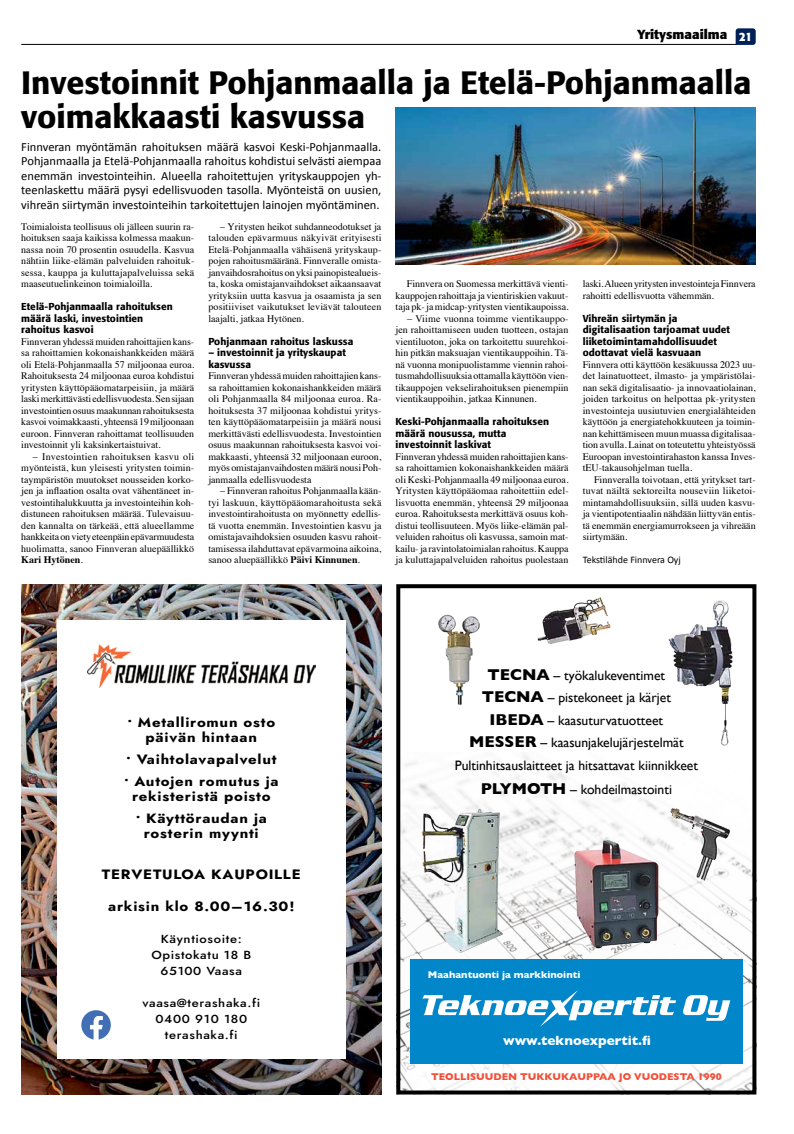
<style>
.page{position:relative;width:794px;height:1134px;background:#fff}
.page>*{position:absolute;margin:0;border:0;box-sizing:border-box;transform-origin:0 0}
.t1{font:500 32px/34px "Formata";color:#000}
.t2{font:13.7px/22.3px "Gill Sans";color:#000;text-align:center}
.t3{font:700 13.6px "Gill Sans";color:#fff}
.t4{font:700 13.5px/15px "Jost";letter-spacing:.05em;color:#000;text-align:center;scale:1.11 1}
.t5{font:800 13.2px/18.4px "Open Sans";letter-spacing:.06em;color:#000;text-align:center}
.t6{font:700 13px "Formata";color:#000}
.t7{font:12.5px/14.5px "Calibri";color:#000;text-align:justify}
.t8{font:700 12px/16.5px "Arimo";color:#000;text-align:center}
.t9{font:500 11.7px/16px "Jost";letter-spacing:.05em;color:#000;text-align:center;scale:1.11 1}
.t10{font:10px/11.5px "Times";color:#000;text-align:justify}
.t11{font:500 10px/11.5px "Formata";letter-spacing:.005em;color:#000}
.t12{font:700 10px "Gill Sans";color:#f24f38}
.t13{font:700 10px "Gill Sans";color:#fff}
.t14{font:10px "Calibri";color:#000}
.s1{font-weight:700}
.s2{font-weight:700;font-size:16px}
</style>
<div class="page">
<hr style="left:21px;top:44px;width:716px;height:1px;background:#000">
<svg style="left:735px;top:28px;width:20px;height:17px"></svg>
<img style="left:401px;top:994px;width:350px;height:95px">
<div style="left:396px;top:584px;width:360px;height:510px;border:4px solid #000"></div>
<img style="left:396px;top:593px;width:360px;height:401px">
<div style="left:410px;top:959px;width:332px;height:104px;background:#0086c9"></div>
<svg style="left:683px;top:995px;width:47px;height:26px"></svg>
<svg style="left:422px;top:990px;width:254px;height:36px"></svg>
<img style="left:21px;top:584px;width:360px;height:510px">
<div style="left:57px;top:620px;width:288px;height:438px;background:#fff"></div>
<img style="left:87px;top:645px;width:228px;height:42px">
<svg style="left:81px;top:1010px;width:30px;height:30px"></svg>
<img style="left:395px;top:107px;width:360px;height:158px">
<h3 class="t6" style="left:637px;top:27px;width:117px">Yritysmaailma <sub>21</sub></h3>
<h1 class="t1" style="left:21px;top:65px;width:731px">Investoinnit Pohjanmaalla ja Etelä-Pohjanmaalla voimakkaasti kasvussa</h1>
<p class="t7" style="left:21px;top:139px;width:361px">Finnveran myöntämän rahoituksen määrä kasvoi Keski-Pohjanmaalla.<br>Pohjanmaalla ja Etelä-Pohjanmaalla rahoitus kohdistui selvästi aiempaa enemmän investointeihin. Alueella rahoitettujen yrityskauppojen yh&shy;teenlaskettu määrä pysyi edellisvuoden tasolla. Myönteistä on uusien, vihreän siirtymän investointeihin tarkoitettujen lainojen myöntäminen.</p>
<p class="t10" style="left:21px;top:220px;width:175px">Toimialoista teollisuus oli jälleen suurin ra&shy;hoituksen saaja kaikissa kolmessa maakun&shy;nassa noin 70 prosentin osuudella. Kasvua nähtiin liike-elämän palveluiden rahoituk&shy;sessa, kauppa ja kuluttajapalveluissa sekä maaseutuelinkeinon toimialoilla.</p>
<p class="t11" style="left:21px;top:301px;width:153px">Etelä-Pohjanmaalla rahoituksen määrä laski, investointien rahoitus kasvoi</p>
<p class="t10" style="left:21px;top:335px;width:175px">Finnveran yhdessä muiden rahoittajien kans&shy;sa rahoittamien kokonaishankkeiden määrä oli Etelä-Pohjanmaalla 57 miljoonaa euroa.<br>Rahoituksesta 24 miljoonaa euroa kohdistui yritysten käyttöpääomatarpeisiin, ja määrä laski merkittävästi edellisvuodesta. Sen sijaan investointien osuus maakunnan rahoituksesta kasvoi voimakkaasti, yhteensä 19 miljoonaan euroon. Finnveran rahoittamat teollisuuden investoinnit yli kaksinkertaistuivat.</p>
<p class="t10" style="left:21px;top:450px;width:175px;text-indent:11px">− Investointien rahoituksen kasvu oli myönteistä, kun yleisesti yritysten toimin&shy;taympäristön muutokset nousseiden korko&shy;jen ja inflaation osalta ovat vähentäneet in&shy;vestointihalukkuutta ja investointeihin koh&shy;distuneen rahoituksen määrää. Tulevaisuu&shy;den kannalta on tärkeää, että alueellamme hankkeita on viety eteenpäin epävarmuudesta huolimatta, sanoo Finnveran aluepäällikkö <span class="s1">Kari Hytönen</span>.</p>
<p class="t10" style="left:208px;top:220px;width:174px;text-indent:11px">− Yritysten heikot suhdanneodotukset ja talouden epävarmuus näkyivät erityisesti Etelä-Pohjanmaalla vähäisenä yrityskaup&shy;pojen rahoitusmääränä. Finnveralle omista&shy;janvaihdosrahoitus on yksi painopistealueis&shy;ta, koska omistajanvaihdokset aikaansaavat yrityksiin uutta kasvua ja osaamista ja sen positiiviset vaikutukset leviävät talouteen laajalti, jatkaa Hytönen.</p>
<p class="t11" style="left:208px;top:335px;width:146px">Pohjanmaan rahoitus laskussa</p>
<p class="t11" style="left:208px;top:347px;width:139px">– investoinnit ja yrityskaupat kasvussa</p>
<p class="t10" style="left:208px;top:369px;width:174px">Finnveran yhdessä muiden rahoittajien kans&shy;sa rahoittamien kokonaishankkeiden määrä oli Pohjanmaalla 84 miljoonaa euroa. Ra&shy;hoituksesta 37 miljoonaa kohdistui yritys&shy;ten käyttöpääomatarpeisiin ja määrä nousi merkittävästi edellisvuodesta. Investointien osuus maakunnan rahoituksesta kasvoi voi&shy;makkaasti, yhteensä 32 miljoonaan euroon, myös omistajanvaihdosten määrä nousi Poh&shy;janmaalla edellisvuodesta</p>
<p class="t10" style="left:208px;top:484px;width:174px;text-indent:11px">− Finnveran rahoitus Pohjanmaalla kään&shy;tyi laskuun, käyttöpääomarahoitusta sekä investointirahoitusta on myönnetty edellis&shy;tä vuotta enemmän. Investointien kasvu ja omistajavaihdoksien osuuden kasvu rahoit&shy;tamisessa ilahduttavat epävarmoina aikoina, sanoo aluepäällikkö <span class="s1">Päivi Kinnunen</span>.</p>
<p class="t10" style="left:407px;top:277px;width:163px">Finnvera on Suomessa merkittävä vienti-</p>
<p class="t10" style="left:395px;top:289px;width:174px">kauppojen rahoittaja ja vientiriskien vakuut-</p>
<p class="t10" style="left:395px;top:300px;width:175px">taja pk- ja midcap-yritysten vientikaupoissa.</p>
<p class="t10" style="left:407px;top:312px;width:163px">− Viime vuonna toimme vientikauppo-</p>
<p class="t10" style="left:395px;top:323px;width:174px">jen rahoittamiseen uuden tuotteen, ostajan</p>
<p class="t10" style="left:395px;top:335px;width:174px">vientiluoton, joka on tarkoitettu suurehkoi-</p>
<p class="t10" style="left:395px;top:346px;width:174px">hin pitkän maksuajan vientikauppoihin. Tä-</p>
<p class="t10" style="left:395px;top:358px;width:174px">nä vuonna monipuolistamme viennin rahoi-</p>
<p class="t10" style="left:395px;top:369px;width:174px">tusmahdollisuuksia ottamalla käyttöön vien-</p>
<p class="t10" style="left:395px;top:381px;width:175px">tikauppojen vekselirahoituksen pienempiin</p>
<p class="t10" style="left:395px;top:392px;width:143px">vientikauppoihin, jatkaa Kinnunen.</p>
<p class="t11" style="left:395px;top:416px;width:155px">Keski-Pohjanmaalla rahoituksen määrä nousussa, mutta investoinnit laskivat</p>
<p class="t10" style="left:395px;top:450px;width:175px">Finnveran yhdessä muiden rahoittajien kans&shy;sa rahoittamien kokonaishankkeiden määrä oli Keski-Pohjanmaalla 49 miljoonaa euroa.<br>Yritysten käyttöpääomaa rahoitettiin edel&shy;lisvuotta enemmän, yhteensä 29 miljoonaa euroa. Rahoituksesta merkittävä osuus koh&shy;distui teollisuuteen. Myös liike-elämän pal&shy;veluiden rahoitus oli kasvussa, samoin mat&shy;kailu- ja ravintolatoimialan rahoitus. Kauppa ja kuluttajapalveluiden rahoitus puolestaan</p>
<p class="t10" style="left:583px;top:277px;width:174px">laski. Alueen yritysten investointeja Finnvera rahoitti edellisvuotta vähemmän.</p>
<p class="t11" style="left:583px;top:312px;width:149px">Vihreän siirtymän ja digitalisaation tarjoamat uudet liiketoimintamahdollisuudet odottavat vielä kasvuaan</p>
<p class="t10" style="left:583px;top:358px;width:174px">Finnvera otti käyttöön kesäkuussa 2023 uu&shy;det lainatuotteet, ilmasto- ja ympäristölai&shy;nan sekä digitalisaatio- ja innovaatiolainan, joiden tarkoitus on helpottaa pk-yritysten investointeja uusiutuvien energialähteiden käyttöön ja energiatehokkuuteen ja toimin&shy;nan kehittämiseen muun muassa digitalisaa&shy;tion avulla. Lainat on toteutettu yhteistyössä Euroopan investointirahaston kanssa Inves&shy;tEU-takausohjelman tuella.</p>
<p class="t10" style="left:583px;top:473px;width:174px;text-indent:11px">Finnveralla toivotaan, että yritykset tart&shy;tuvat näiltä sektoreilta nouseviin liiketoi&shy;mintamahdollisuuksiin, sillä uuden kasvu&shy;ja vientipotentiaalin nähdään liittyvän entis&shy;tä enemmän energiamurrokseen ja vihreään siirtymään.</p>
<p class="t14" style="left:583px;top:553px;width:100px">Tekstilähde Finnvera Oyj</p>
<h3 class="t4" style="left:127px;top:714px;width:135px">• Metalliromun osto päivän hintaan</h3>
<h3 class="t4" style="left:126px;top:752px;width:137px">• Vaihtolavapalvelut</h3>
<h3 class="t4" style="left:124px;top:774px;width:141px">• Autojen romutus ja rekisteristä poisto</h3>
<h3 class="t4" style="left:136px;top:811px;width:120px">• Käyttöraudan ja rosterin myynti</h3>
<h3 class="t4" style="left:102px;top:866px;width:180px">TERVETULOA KAUPOILLE</h3>
<h3 class="t4" style="left:108px;top:898px;width:169px">arkisin klo 8.00–16.30!</h3>
<p class="t9" style="left:151px;top:931px;width:92px">Käyntiosoite:<br>Opistokatu 18 B<br>65100 Vaasa</p>
<p class="t9" style="left:142px;top:995px;width:108px">vaasa@terashaka.fi<br>0400 910 180 terashaka.fi</p>
<h3 class="t5" style="left:98px;top:713px;width:215px">-Ostamme metalliromut päivän hintaan! -Vaihtolavapalvelut! -Autojen romutus ja rekisteristä poisto! -Käyttöraudan sekä rosterin myynti!</h3>
<h3 class="t5" style="left:113px;top:860px;width:185px">TERVETULOA KAUPOILLE!</h3>
<h3 class="t5" style="left:125px;top:897px;width:160px">arkisin klo 8.00-16.30</h3>
<p class="t8" style="left:160px;top:942px;width:90px">Yhteystiedot:<br>Opistokatu 18B</p>
<p class="t8" style="left:148px;top:991px;width:113px">vaasa@terashaka.fi p. 0400 910180<br>p. 0400 275453</p>
<h2 class="t2" style="left:455px;top:664px;width:245px"><span class="s2">TECNA</span> – työkalukeventimet<br><span class="s2">TECNA</span> – pistekoneet ja kärjet <span class="s2">IBEDA</span> – kaasuturvatuotteet <span class="s2">MESSER</span> – kaasunjakelujärjestelmät Pultinhitsauslaitteet ja hitsattavat kiinnikkeet</h2>
<h2 class="t2" style="left:481px;top:778px;width:193px"><span class="s2">PLYMOTH</span> – kohdeilmastointi</h2>
<p class="t13" style="left:428px;top:966px;width:154px">Maahantuonti ja markkinointi</p>
<h3 class="t3" style="left:503px;top:1029px;width:149px">www.teknoexpertit.fi</h3>
<p class="t12" style="left:431px;top:1068px;width:292px">TEOLLISUUDEN TUKKUKAUPPAA JO VUODESTA 1990</p>
</div>
